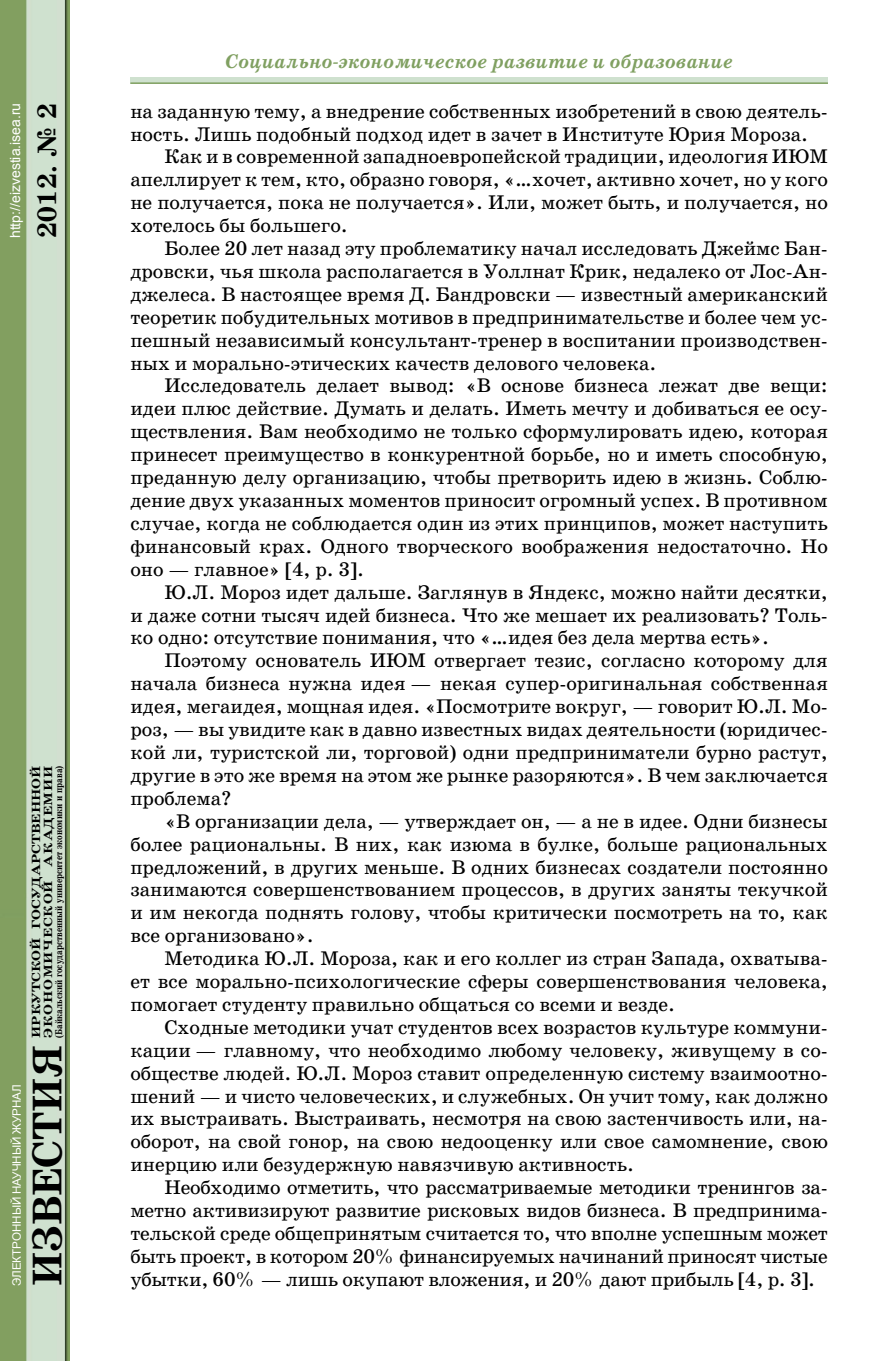
<style>
.page{position:relative;width:896px;height:1361px;background:#fff}
.page>*{position:absolute;margin:0;border:0;box-sizing:border-box;transform-origin:0 0}
.t1{font:700 42px "School Book C";color:#000}
.t2{font:700 27px "School Book C";color:#000}
.t3{font:20px "School Book C";color:#000}
.t4{font:italic 700 20px "School Book C";color:#80a061}
.t5{font:14px "Arial";color:#fff}
.t6{font:700 12px/12px "School Book C";color:#000;scale:1.25 1}
.t7{font:11.6px "Arial";color:#fff}
.t8{font:700 10px "School Book C";color:#000;scale:.85 1}
</style>
<div class="page">
<div style="left:130px;top:77px;width:698px;height:7px;background:#cfe1cf"></div>
<img style="left:0;top:0;width:70px;height:1361px">
<hr style="left:130px;top:82px;width:698px;height:2px;background:#80a061">
<p class="t5" style="left:6px;top:238px;width:137px;rotate:-90deg">http://eizvestia.isea.ru</p>
<h2 class="t2" style="left:32px;top:238px;width:136px;rotate:-90deg">2012. № 2</h2>
<p class="t7" style="left:9px;top:1286px;width:203px;rotate:-90deg">ЭЛЕКТРОННЫЙ НАУЧНЫЙ ЖУРНАЛ</p>
<p class="t6" style="left:30px;top:1037px;width:219px;rotate:-90deg">ИРКУТСКОЙ ГОСУДАРСТВЕННОЙ<br>ЭКОНОМИЧЕСКОЙ АКАДЕМИИ</p>
<p class="t8" style="left:53px;top:1037px;width:322px;rotate:-90deg">(Байкальский государственный университет экономики и права)</p>
<h1 class="t1" style="left:24px;top:1286px;width:243px;rotate:-90deg">ИЗВЕСТИЯ</h1>
<p class="t4" style="left:225px;top:51px;width:509px">Социально-экономическое развитие и образование</p>
<p class="t3" style="left:130px;top:100px;width:699px">на заданную тему, а внедрение собственных изобретений в свою деятель-</p>
<p class="t3" style="left:130px;top:123px;width:679px">ность. Лишь подобный подход идет в зачет в Институте Юрия Мороза.</p>
<p class="t3" style="left:164px;top:146px;width:665px">Как и в современной западноевропейской традиции, идеология ИЮМ</p>
<p class="t3" style="left:130px;top:169px;width:699px">апеллирует к тем, кто, образно говоря, «…хочет, активно хочет, но у кого</p>
<p class="t3" style="left:130px;top:192px;width:699px">не получается, пока не получается». Или, может быть, и получается, но</p>
<p class="t3" style="left:130px;top:215px;width:219px">хотелось бы большего.</p>
<p class="t3" style="left:164px;top:237px;width:665px">Более 20 лет назад эту проблематику начал исследовать Джеймс Бан-</p>
<p class="t3" style="left:130px;top:260px;width:699px">дровски, чья школа располагается в Уоллнат Крик, недалеко от Лос-Ан-</p>
<p class="t3" style="left:130px;top:283px;width:699px">джелеса. В настоящее время Д. Бандровски — известный американский</p>
<p class="t3" style="left:130px;top:306px;width:699px">теоретик побудительных мотивов в предпринимательстве и более чем ус-</p>
<p class="t3" style="left:130px;top:329px;width:699px">пешный независимый консультант-тренер в воспитании производствен-</p>
<p class="t3" style="left:130px;top:352px;width:527px">ных и морально-этических качеств делового человека.</p>
<p class="t3" style="left:164px;top:375px;width:665px">Исследователь делает вывод: «В основе бизнеса лежат две вещи:</p>
<p class="t3" style="left:130px;top:398px;width:699px">идеи плюс действие. Думать и делать. Иметь мечту и добиваться ее осу-</p>
<p class="t3" style="left:130px;top:421px;width:699px">ществления. Вам необходимо не только сформулировать идею, которая</p>
<p class="t3" style="left:130px;top:444px;width:699px">принесет преимущество в конкурентной борьбе, но и иметь способную,</p>
<p class="t3" style="left:130px;top:466px;width:699px">преданную делу организацию, чтобы претворить идею в жизнь. Соблю-</p>
<p class="t3" style="left:130px;top:489px;width:699px">дение двух указанных моментов приносит огромный успех. В противном</p>
<p class="t3" style="left:130px;top:512px;width:699px">случае, когда не соблюдается один из этих принципов, может наступить</p>
<p class="t3" style="left:130px;top:535px;width:699px">финансовый крах. Одного творческого воображения недостаточно. Но</p>
<p class="t3" style="left:130px;top:558px;width:235px">оно — главное» [4, p. 3].</p>
<p class="t3" style="left:164px;top:581px;width:665px">Ю.Л. Мороз идет дальше. Заглянув в Яндекс, можно найти десятки,</p>
<p class="t3" style="left:130px;top:604px;width:699px">и даже сотни тысяч идей бизнеса. Что же мешает их реализовать? Толь-</p>
<p class="t3" style="left:130px;top:627px;width:640px">ко одно: отсутствие понимания, что «…идея без дела мертва есть».</p>
<p class="t3" style="left:164px;top:650px;width:665px">Поэтому основатель ИЮМ отвергает тезис, согласно которому для</p>
<p class="t3" style="left:130px;top:673px;width:699px">начала бизнеса нужна идея — некая супер-оригинальная собственная</p>
<p class="t3" style="left:130px;top:695px;width:699px">идея, мегаидея, мощная идея. «Посмотрите вокруг, — говорит Ю.Л. Мо-</p>
<p class="t3" style="left:130px;top:718px;width:699px">роз, — вы увидите как в давно известных видах деятельности (юридичес-</p>
<p class="t3" style="left:130px;top:741px;width:699px">кой ли, туристской ли, торговой) одни предприниматели бурно растут,</p>
<p class="t3" style="left:130px;top:764px;width:699px">другие в это же время на этом же рынке разоряются». В чем заключается</p>
<p class="t3" style="left:130px;top:787px;width:103px">проблема?</p>
<p class="t3" style="left:164px;top:810px;width:665px">«В организации дела, — утверждает он, — а не в идее. Одни бизнесы</p>
<p class="t3" style="left:130px;top:833px;width:699px">более рациональны. В них, как изюма в булке, больше рациональных</p>
<p class="t3" style="left:130px;top:856px;width:699px">предложений, в других меньше. В одних бизнесах создатели постоянно</p>
<p class="t3" style="left:130px;top:879px;width:699px">занимаются совершенствованием процессов, в других заняты текучкой</p>
<p class="t3" style="left:130px;top:902px;width:699px">и им некогда поднять голову, чтобы критически посмотреть на то, как</p>
<p class="t3" style="left:130px;top:924px;width:185px">все организовано».</p>
<p class="t3" style="left:164px;top:947px;width:665px">Методика Ю.Л. Мороза, как и его коллег из стран Запада, охватыва-</p>
<p class="t3" style="left:130px;top:970px;width:699px">ет все морально-психологические сферы совершенствования человека,</p>
<p class="t3" style="left:130px;top:993px;width:546px">помогает студенту правильно общаться со всеми и везде.</p>
<p class="t3" style="left:164px;top:1016px;width:665px">Сходные методики учат студентов всех возрастов культуре коммуни-</p>
<p class="t3" style="left:130px;top:1039px;width:699px">кации — главному, что необходимо любому человеку, живущему в со-</p>
<p class="t3" style="left:130px;top:1062px;width:699px">обществе людей. Ю.Л. Мороз ставит определенную систему взаимоотно-</p>
<p class="t3" style="left:130px;top:1085px;width:699px">шений — и чисто человеческих, и служебных. Он учит тому, как должно</p>
<p class="t3" style="left:130px;top:1108px;width:699px">их выстраивать. Выстраивать, несмотря на свою застенчивость или, на-</p>
<p class="t3" style="left:130px;top:1131px;width:699px">оборот, на свой гонор, на свою недооценку или свое самомнение, свою</p>
<p class="t3" style="left:130px;top:1153px;width:505px">инерцию или безудержную навязчивую активность.</p>
<p class="t3" style="left:164px;top:1176px;width:665px">Необходимо отметить, что рассматриваемые методики тренингов за-</p>
<p class="t3" style="left:130px;top:1199px;width:699px">метно активизируют развитие рисковых видов бизнеса. В предпринима-</p>
<p class="t3" style="left:130px;top:1222px;width:699px">тельской среде общепринятым считается то, что вполне успешным может</p>
<p class="t3" style="left:130px;top:1245px;width:699px">быть проект, в котором 20% финансируемых начинаний приносят чистые</p>
<p class="t3" style="left:130px;top:1268px;width:686px">убытки, 60% — лишь окупают вложения, и 20% дают прибыль [4, p. 3].</p>
</div>
